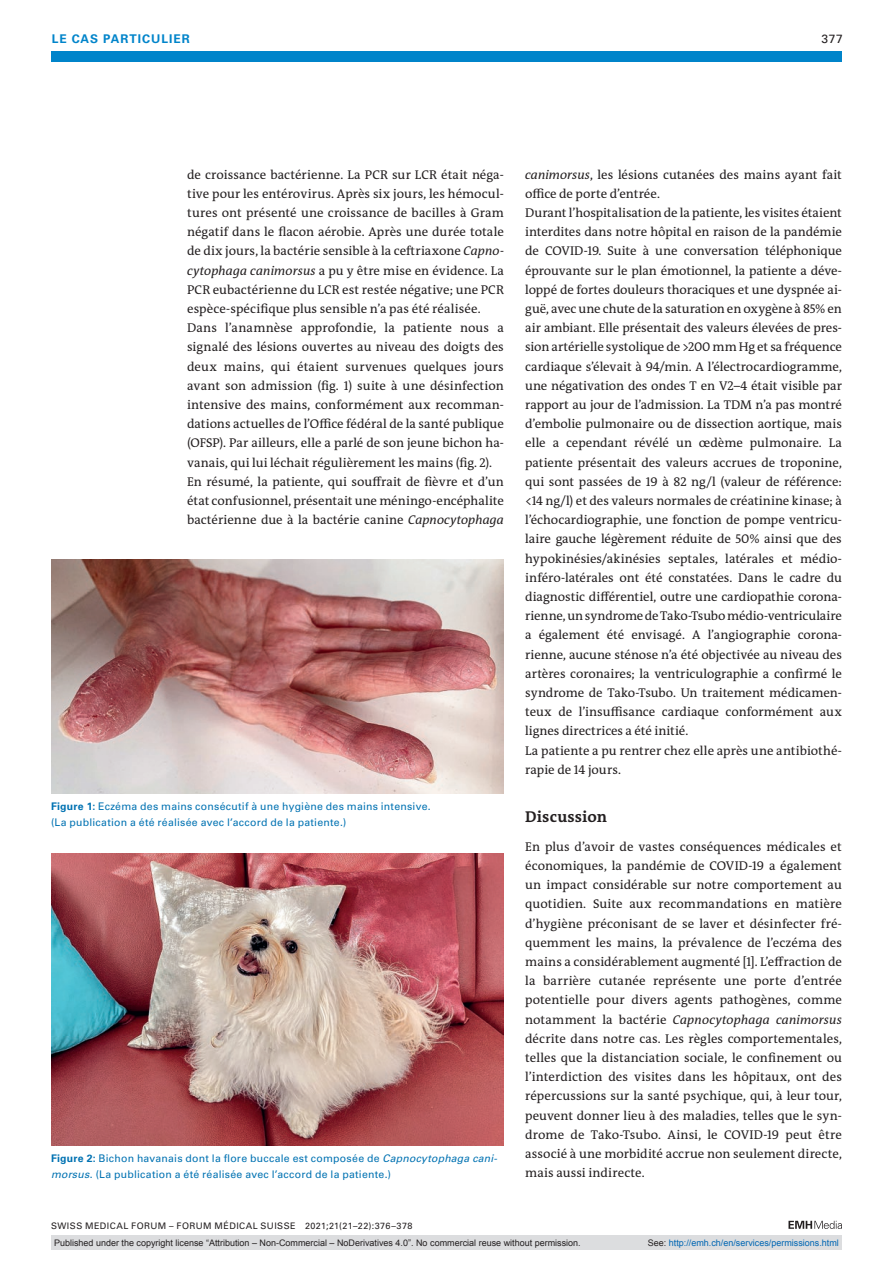
<style>
.page{position:relative;width:893px;height:1263px;background:#fff}
.page>*{position:absolute;margin:0;border:0;box-sizing:border-box;transform-origin:0 0}
.section-h1{font:700 15.75px "The Antiqua B W7";letter-spacing:.01em;color:#231f20}
.section-pn{font:12.75px/19.2px "The Antiqua B W5 Plain";letter-spacing:.005em;color:#231f20;text-align:justify}
.ressort{font:700 12px "Univers LT Std";color:#0084ca}
.ressort-2{font:12px "Univers LT Std";color:#231f20}
.fig-caption{font:10.5px/15.8px "Univers LT Std";letter-spacing:.025em;color:#0072b2}
.t1{font:9px "Arial";color:#231f20}
.fusszeile{font:9px "Univers LT Std";letter-spacing:.05em;color:#231f20}
.t2{font:9px "Arial";color:#0066b3}
.s1{font-style:italic}
.s2{font-weight:700}
.s3{color:#231f20}
</style>
<div class="page">
<div style="left:51px;top:51px;width:791px;height:11px;background:#0084ca"></div>
<svg style="left:788px;top:1221px;width:54px;height:8px"></svg>
<img style="left:51px;top:559px;width:453px;height:234px">
<img style="left:51px;top:853px;width:453px;height:292px">
<div style="left:51px;top:1235px;width:791px;height:15px;background:#dcdddf"></div>
<p class="ressort" style="left:52px;top:31px;width:30px">LE CAS</p>
<p class="ressort" style="left:103px;top:31px;width:9px">PARTICULIER</p>
<p class="ressort-2" style="left:822px;top:31px;width:23px">377</p>
<p class="section-pn" style="left:187px;top:165px;width:318px">de croissance bactérienne. La PCR sur LCR était néga&shy;tive pour les entérovirus. Après six jours, les hémocul&shy;tures ont présenté une croissance de bacilles à Gram négatif dans le flacon aérobie. Après une durée totale de dix jours, la bactérie sensible à la ceftriaxone <span class="s1">Capno&shy;cytophaga canimorsus</span> a pu y être mise en évidence. La PCR eubactérienne du LCR est restée négative; une PCR espèce-spécifique plus sensible n’a pas été réalisée.</p>
<p class="section-pn" style="left:187px;top:318px;width:318px">Dans l’anamnèse approfondie, la patiente nous a signalé des lésions ouvertes au niveau des doigts des deux mains, qui étaient survenues quelques jours avant son admission (fig. 1) suite à une désinfection intensive des mains, conformément aux recomman&shy;dations actuelles de l’Office fédéral de la santé publique (OFSP). Par ailleurs, elle a parlé de son jeune bichon ha&shy;vanais, qui lui léchait régulièrement les mains (fig. 2).</p>
<p class="section-pn" style="left:187px;top:472px;width:318px">En résumé, la patiente, qui souffrait de fièvre et d’un état confusionnel, présentait une méningo-encéphalite bactérienne due à la bactérie canine <span class="s1">Capnocytophaga</span></p>
<p class="fig-caption" style="left:51px;top:799px;width:381px"><span class="s2">FIGURE 1:</span> Eczéma des mains consécutif à une hygiène des mains intensive. (La publication a été réalisée avec l’accord de la patiente.)</p>
<p class="fig-caption" style="left:51px;top:1150px;width:448px"><span class="s2">FIGURE 2:</span> Bichon havanais dont la flore buccale est composée de <span class="s1">Capnocytophaga cani&shy;morsus</span>. (La publication a été réalisée avec l’accord de la patiente.)</p>
<p class="fusszeile" style="left:51px;top:1220px;width:363px">SWISS MEDICAL FORUM – FORUM MÉDICAL SUISSE 2021;21(21–22):376–378</p>
<p class="section-pn" style="left:525px;top:165px;width:318px"><span class="s1">canimorsus</span>, les lésions cutanées des mains ayant fait office de porte d’entrée.</p>
<p class="section-pn" style="left:525px;top:203px;width:318px">Durant l’hospitalisation de la patiente, les visites étaient interdites dans notre hôpital en raison de la pandémie de COVID-19. Suite à une conversation téléphonique éprouvante sur le plan émotionnel, la patiente a déve&shy;loppé de fortes douleurs thoraciques et une dyspnée ai&shy;guë, avec une chute de la saturation en oxygène à 85% en air ambiant. Elle présentait des valeurs élevées de pres&shy;sion artérielle systolique de &gt;200 mm Hg et sa fréquence cardiaque s’élevait à 94/min. A l’électrocardiogramme, une négativation des ondes T en V2–4 était visible par rapport au jour de l’admission. La TDM n’a pas montré d’embolie pulmonaire ou de dissection aortique, mais elle a cependant révélé un œdème pulmonaire. La patiente présentait des valeurs accrues de troponine, qui sont passées de 19 à 82 ng/l (valeur de référence: &lt;14 ng/l) et des valeurs normales de créatinine kinase; à l’échocardiographie, une fonction de pompe ventricu&shy;laire gauche légèrement réduite de 50% ainsi que des hypokinésies/akinésies septales, latérales et médio&shy;inféro-latérales ont été constatées. Dans le cadre du diagnostic différentiel, outre une cardiopathie corona&shy;rienne, un syndrome de Tako-Tsubo médio-ventriculaire a également été envisagé. A l’angiographie corona&shy;rienne, aucune sténose n’a été objectivée au niveau des artères coronaires; la ventriculographie a confirmé le syndrome de Tako-Tsubo. Un traitement médicamen&shy;teux de l’insuffisance cardiaque conformément aux lignes directrices a été initié.</p>
<p class="section-pn" style="left:525px;top:741px;width:318px">La patiente a pu rentrer chez elle après une antibiothé&shy;rapie de 14 jours.</p>
<p class="section-h1" style="left:525px;top:806px;width:84px">Discussion</p>
<p class="section-pn" style="left:525px;top:837px;width:318px">En plus d’avoir de vastes conséquences médicales et économiques, la pandémie de COVID-19 a également un impact considérable sur notre comportement au quotidien. Suite aux recommandations en matière d’hygiène préconisant de se laver et désinfecter fré&shy;quemment les mains, la prévalence de l’eczéma des mains a considérablement augmenté [1]. L’effraction de la barrière cutanée représente une porte d’entrée potentielle pour divers agents pathogènes, comme notamment la bactérie <span class="s1">Capnocytophaga canimorsus </span>décrite dans notre cas. Les règles comportementales, telles que la distanciation sociale, le confinement ou l’interdiction des visites dans les hôpitaux, ont des répercussions sur la santé psychique, qui, à leur tour, peuvent donner lieu à des maladies, telles que le syn&shy;drome de Tako-Tsubo. Ainsi, le COVID-19 peut être associé à une morbidité accrue non seulement directe, mais aussi indirecte.</p>
<p class="t1" style="left:54px;top:1237px;width:528px">Published under the copyright license “Attribution – Non-Commercial – NoDerivatives 4.0”. No commercial reuse without permission.</p>
<p class="t2" style="left:648px;top:1237px;width:193px"><span class="s3">See:</span> http://emh.ch/en/services/permissions.html</p>
</div>
